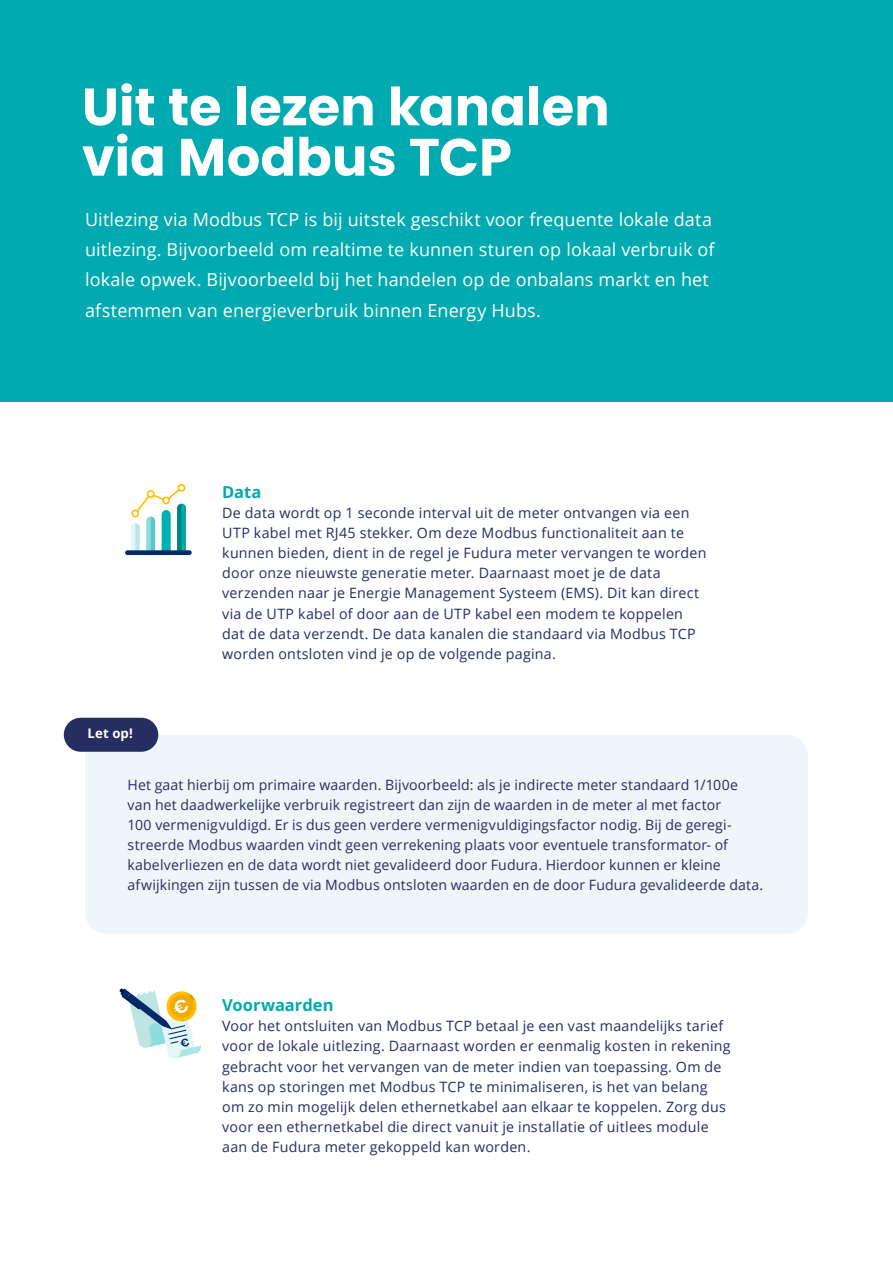
<style>
.page{position:relative;width:893px;height:1263px;background:#fff}
.page>*{position:absolute;margin:0;border:0;box-sizing:border-box;transform-origin:0 0}
.t1{font:700 52.5px/50.4px "Poppins";color:#fff}
.t2{font:18px/30.2px "Open Sans";letter-spacing:.005em;color:#fff}
.t3{font:700 16.5px "Open Sans";color:#00aab0}
.t4{font:14.25px/20.1px "Open Sans";letter-spacing:.015em;color:#252d61}
.t5{font:700 13.2px "Open Sans";color:#fff}
</style>
<div class="page">
<div style="left:0;top:0;width:893px;height:401px;background:#00aab0"></div>
<div style="left:85px;top:735px;width:723px;height:199px;background:#edf7f9;border-radius:21px"></div>
<div style="left:64px;top:718px;width:94px;height:34px;background:#252d61;border-radius:17px"></div>
<svg style="left:119px;top:988px;width:82px;height:70px"></svg>
<div style="left:125px;top:550px;width:67px;height:5px;background:#05296b;border-radius:2px"></div>
<svg style="left:131px;top:483px;width:55px;height:68px"></svg>
<h1 class="t1" style="left:82px;top:82px;width:529px">Uit te lezen kanalen via Modbus TCP</h1>
<p class="t2" style="left:85px;top:204px;width:631px">Uitlezing via Modbus TCP is bij uitstek geschikt voor frequente lokale data uitlezing. Bijvoorbeeld om realtime te kunnen sturen op lokaal verbruik of lokale opwek. Bijvoorbeeld bij het handelen op de onbalans markt en het afstemmen van energieverbruik binnen Energy Hubs.</p>
<p class="t5" style="left:87px;top:724px;width:47px">Let op!</p>
<p class="t3" style="left:222px;top:480px;width:41px">Data</p>
<p class="t4" style="left:222px;top:502px;width:486px">De data wordt op 1 seconde interval uit de meter ontvangen via een UTP kabel met RJ45 stekker. Om deze Modbus functionaliteit aan te kunnen bieden, dient in de regel je Fudura meter vervangen te worden door onze nieuwste generatie meter. Daarnaast moet je de data verzenden naar je Energie Management Systeem (EMS). Dit kan direct via de UTP kabel of door aan de UTP kabel een modem te koppelen dat de data verzendt. De data kanalen die standaard via Modbus TCP worden ontsloten vind je op de volgende pagina.</p>
<p class="t4" style="left:128px;top:774px;width:637px">Het gaat hierbij om primaire waarden. Bijvoorbeeld: als je indirecte meter standaard 1/100e van het daadwerkelijke verbruik registreert dan zijn de waarden in de meter al met factor<br>100 vermenigvuldigd. Er is dus geen verdere vermenigvuldigingsfactor nodig. Bij de geregi&shy;streerde Modbus waarden vindt geen verrekening plaats voor eventuele transformator- of kabelverliezen en de data wordt niet gevalideerd door Fudura. Hierdoor kunnen er kleine afwijkingen zijn tussen de via Modbus ontsloten waarden en de door Fudura gevalideerde data.</p>
<p class="t3" style="left:222px;top:994px;width:113px">Voorwaarden</p>
<p class="t4" style="left:222px;top:1016px;width:510px">Voor het ontsluiten van Modbus TCP betaal je een vast maandelijks tarief voor de lokale uitlezing. Daarnaast worden er eenmalig kosten in rekening gebracht voor het vervangen van de meter indien van toepassing. Om de kans op storingen met Modbus TCP te minimaliseren, is het van belang om zo min mogelijk delen ethernetkabel aan elkaar te koppelen. Zorg dus voor een ethernetkabel die direct vanuit je installatie of uitlees module aan de Fudura meter gekoppeld kan worden.</p>
</div>
